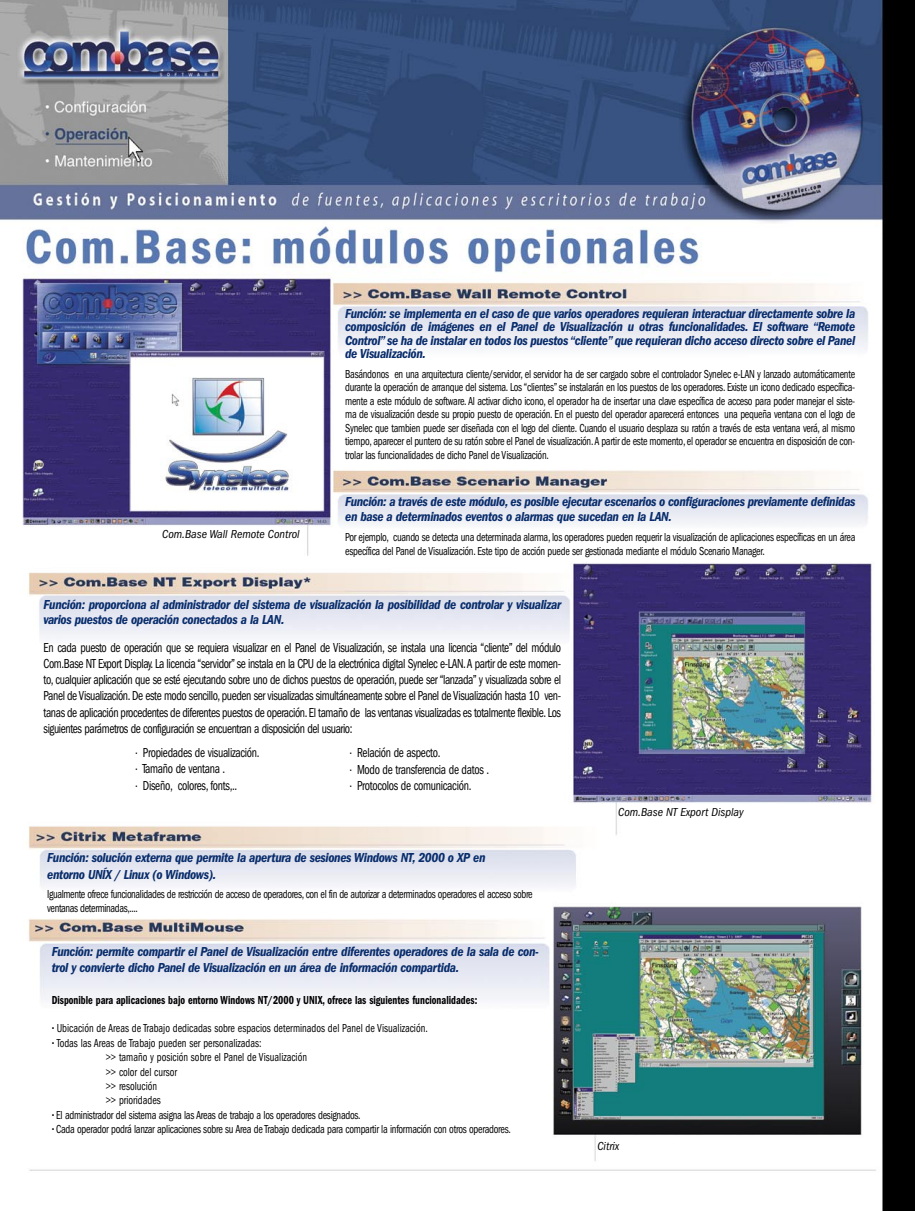
<style>
.page{position:relative;width:915px;height:1212px;background:#fff}
.page>*{position:absolute;margin:0;border:0;box-sizing:border-box;transform-origin:0 0}
.t1{font:italic 600 condensed 13.5px/13.5px "Franklin Gothic";letter-spacing:-.025em;color:#092d6c}
.t2{font:condensed 13.5px/16.2px "Franklin Gothic";letter-spacing:-.025em;color:#000;scale:.85 1}
.t3{font:condensed 12px/13.5px "Franklin Gothic";letter-spacing:-.025em;color:#000;scale:.85 1}
.t4{font:condensed 12px "Franklin Gothic";color:#000;scale:.85 1}
.t5{font:600 condensed 12px "Franklin Gothic";color:#000;scale:.85 1}
.t6{font:italic condensed 12px "Franklin Gothic";color:#000}
</style>
<div class="page">
<img style="left:0;top:1px;width:914px;height:1209px">
<p class="t6" style="left:162px;top:530px;width:139px">Com.Base Wall Remote Control</p>
<p class="t1" style="left:345px;top:308px;width:512px;text-align:justify">Función: se implementa en el caso de que varios operadores requieran interactuar directamente sobre la composición de imágenes en el Panel de Visualización u otras funcionalidades. El software “Remote Control” se ha de instalar en todos los puestos “cliente” que requieran dicho acceso directo sobre el Panel de Visualización.</p>
<p class="t3" style="left:345px;top:368px;width:602px;text-align:justify">Basándonos en una arquitectura cliente/servidor, el servidor ha de ser cargado sobre el controlador Synelec e-LAN y lanzado automáticamente durante la operación de arranque del sistema. Los “clientes” se instalarán en los puestos de los operadores. Existe un icono dedicado específica&shy;mente a este módulo de software. Al activar dicho icono, el operador ha de insertar una clave específica de acceso para poder manejar el siste&shy;ma de visualización desde su propio puesto de operación. En el puesto del operador aparecerá entonces una pequeña ventana con el logo de Synelec que tambien puede ser diseñada con el logo del cliente. Cuando el usuario desplaza su ratón a través de esta ventana verá, al mismo tiempo, aparecer el puntero de su ratón sobre el Panel de visualización.A partir de este momento, el operador se encuentra en disposición de con&shy;trolar las funcionalidades de dicho Panel de Visualización.</p>
<p class="t1" style="left:345px;top:496px;width:512px;line-height:15px">Función: a través de este módulo, es posible ejecutar escenarios o configuraciones previamente definidas en base a determinados eventos o alarmas que sucedan en la LAN.</p>
<p class="t3" style="left:345px;top:531px;width:602px;line-height:14.4px">Por ejemplo, cuando se detecta una determinada alarma, los operadores pueden requerir la visualización de aplicaciones específicas en un área específica del Panel de Visualización. Este tipo de acción puede ser gestionada mediante el módulo Scenario Manager.</p>
<p class="t1" style="left:44px;top:598px;width:519px;line-height:15px">Función: proporciona al administrador del sistema de visualización la posibilidad de controlar y visualizar varios puestos de operación conectados a la LAN.</p>
<p class="t2" style="left:44px;top:640px;width:610px;text-align:justify">En cada puesto de operación que se requiera visualizar en el Panel de Visualización, se instala una licencia “cliente” del módulo Com.Base NT Export Display. La licencia “servidor” se instala en la CPU de la electrónica digital Synelec e-LAN.A partir de este momen&shy;to, cualquier aplicación que se esté ejecutando sobre uno de dichos puestos de operación, puede ser “lanzada” y visualizada sobre el Panel de Visualización. De este modo sencillo, pueden ser visualizadas simultáneamente sobre el Panel de Visualización hasta 10 ven&shy;tanas de aplicación procedentes de diferentes puestos de operación. El tamaño de las ventanas visualizadas es totalmente flexible. Los siguientes parámetros de configuración se encuentran a disposición del usuario:</p>
<p class="t2" style="left:135px;top:746px;width:148px">. Propiedades de visualización. . Tamaño de ventana .<br>. Diseño, colores, fonts,..</p>
<p class="t2" style="left:349px;top:746px;width:166px">. Relación de aspecto.<br>. Modo de transferencia de datos . . Protocolos de comunicación.</p>
<p class="t1" style="left:47px;top:851px;width:440px;line-height:16.2px">Función: solución externa que permite la apertura de sesiones Windows NT, 2000 o XP en entorno UNÍX / Linux (o Windows).</p>
<p class="t3" style="left:47px;top:888px;width:573px">Igualmente ofrece funcionalidades de restricción de acceso de operadores, con el fin de autorizar a determinados operadores el acceso sobre ventanas determinadas,....</p>
<p class="t1" style="left:52px;top:944px;width:489px;line-height:16.2px">Función: permite compartir el Panel de Visualización entre diferentes operadores de la sala de con&shy;trol y convierte dicho Panel de Visualización en un área de información compartida.</p>
<p class="t5" style="left:52px;top:996px;width:502px">Disponible para aplicaciones bajo entorno Windows NT/2000 y UNIX, ofrece las siguientes funcionalidades:</p>
<p class="t4" style="left:52px;top:1024px;width:444px"><sup>.</sup> Ubicación de Areas de Trabajo dedicadas sobre espacios determinados del Panel de Visualización.</p>
<p class="t4" style="left:52px;top:1039px;width:248px"><sup>.</sup> Todas las Areas de Trabajo pueden ser personalizadas:</p>
<p class="t4" style="left:106px;top:1053px;width:238px">&gt;&gt; tamaño y posición sobre el Panel de Visualización</p>
<p class="t4" style="left:106px;top:1068px;width:85px">&gt;&gt; color del cursor</p>
<p class="t4" style="left:106px;top:1082px;width:62px">&gt;&gt; resolución</p>
<p class="t4" style="left:106px;top:1096px;width:66px">&gt;&gt; prioridades</p>
<p class="t3" style="left:52px;top:1109px;width:365px"><sup>.</sup> El administrador del sistema asigna las Areas de trabajo a los operadores designados.</p>
<p class="t3" style="left:52px;top:1123px;width:542px"><sup>.</sup> Cada operador podrá lanzar aplicaciones sobre su Area de Trabajo dedicada para compartir la información con otros operadores.</p>
<p class="t6" style="left:618px;top:808px;width:127px">Com.Base NT Export Display</p>
<p class="t6" style="left:598px;top:1142px;width:23px">Citrix</p>
</div>
